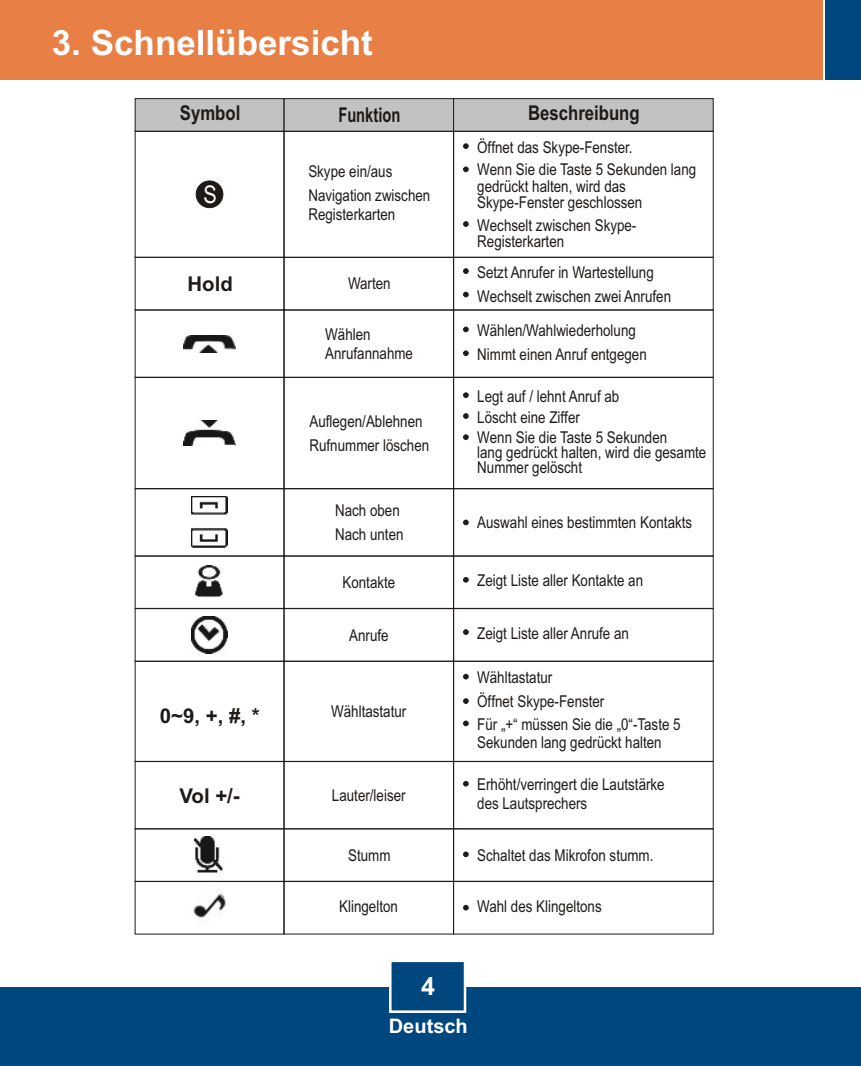
<style>
.page{position:relative;width:861px;height:1066px;background:#fff}
.page>*{position:absolute;margin:0;border:0;box-sizing:border-box;transform-origin:0 0}
.t1{font:700 35px "Arial";color:#fff}
.t2{font:700 25px "Arial";color:#fff}
.t3{font:24.5px "Arial Narrow";color:#fff}
.t4{font:700 20.5px "Arial";color:#1f1a17}
.t5{font:700 20.5px "Arial Narrow";color:#1f1a17}
.t6{font:700 20.5px "Arial Narrow";color:#1f1a17;scale:.88 1}
.t7{font:700 20px "Arial";color:#fff}
.t8{font:16.25px/24px "Arial Narrow";color:#1f1a17}
</style>
<div class="page">
<div style="left:0;top:987px;width:861px;height:79px;background:#004780"></div>
<div style="left:0;top:0;width:822px;height:80px;background:#e88045"></div>
<div style="left:825px;top:0;width:36px;height:80px;background:#004780"></div>
<svg style="left:389px;top:962px;width:78px;height:51px"></svg>
<div style="left:135px;top:257px;width:149px;height:53px;border:1px solid #1f1a17"></div>
<div style="left:135px;top:310px;width:149px;height:68px;border:1px solid #1f1a17"></div>
<div style="left:135px;top:377px;width:149px;height:112px;border:1px solid #1f1a17"></div>
<div style="left:135px;top:488px;width:149px;height:68px;border:1px solid #1f1a17"></div>
<div style="left:135px;top:556px;width:149px;height:53px;border:1px solid #1f1a17"></div>
<div style="left:135px;top:608px;width:149px;height:53px;border:1px solid #1f1a17"></div>
<div style="left:135px;top:661px;width:149px;height:101px;border:1px solid #1f1a17"></div>
<div style="left:135px;top:761px;width:149px;height:68px;border:1px solid #1f1a17"></div>
<div style="left:284px;top:131px;width:170px;height:127px;border:1px solid #1f1a17"></div>
<div style="left:284px;top:257px;width:170px;height:53px;border:1px solid #1f1a17"></div>
<div style="left:284px;top:310px;width:170px;height:68px;border:1px solid #1f1a17"></div>
<div style="left:284px;top:377px;width:170px;height:112px;border:1px solid #1f1a17"></div>
<div style="left:284px;top:488px;width:170px;height:68px;border:1px solid #1f1a17"></div>
<div style="left:284px;top:556px;width:170px;height:53px;border:1px solid #1f1a17"></div>
<div style="left:284px;top:608px;width:170px;height:53px;border:1px solid #1f1a17"></div>
<div style="left:284px;top:661px;width:170px;height:101px;border:1px solid #1f1a17"></div>
<div style="left:284px;top:761px;width:170px;height:68px;border:1px solid #1f1a17"></div>
<svg style="left:135px;top:98px;width:578px;height:34px;background:#b7b7b7"></svg>
<div style="left:453px;top:131px;width:260px;height:127px;border:1px solid #1f1a17"></div>
<div style="left:453px;top:257px;width:260px;height:53px;border:1px solid #1f1a17"></div>
<div style="left:453px;top:310px;width:260px;height:68px;border:1px solid #1f1a17"></div>
<div style="left:453px;top:377px;width:260px;height:112px;border:1px solid #1f1a17"></div>
<div style="left:453px;top:488px;width:260px;height:68px;border:1px solid #1f1a17"></div>
<div style="left:453px;top:556px;width:260px;height:53px;border:1px solid #1f1a17"></div>
<div style="left:453px;top:608px;width:260px;height:53px;border:1px solid #1f1a17"></div>
<div style="left:453px;top:661px;width:260px;height:101px;border:1px solid #1f1a17"></div>
<div style="left:453px;top:761px;width:260px;height:68px;border:1px solid #1f1a17"></div>
<div style="left:196px;top:181px;width:27px;height:27px;background:#1f1a17;border:1px solid #1f1a17;border-radius:50%"></div>
<img style="left:184px;top:420px;width:51px;height:26px">
<img style="left:184px;top:335px;width:51px;height:17px">
<img style="left:192px;top:497px;width:35px;height:51px">
<img style="left:195px;top:566px;width:28px;height:32px">
<img style="left:195px;top:836px;width:28px;height:37px">
<img style="left:191px;top:617px;width:37px;height:36px">
<svg style="left:463px;top:144px;width:5px;height:5px"></svg>
<svg style="left:463px;top:167px;width:5px;height:5px"></svg>
<svg style="left:463px;top:221px;width:5px;height:6px"></svg>
<svg style="left:463px;top:268px;width:5px;height:6px"></svg>
<svg style="left:463px;top:292px;width:5px;height:5px"></svg>
<svg style="left:463px;top:327px;width:5px;height:5px"></svg>
<svg style="left:463px;top:393px;width:5px;height:5px"></svg>
<svg style="left:463px;top:413px;width:5px;height:6px"></svg>
<svg style="left:463px;top:435px;width:5px;height:5px"></svg>
<svg style="left:463px;top:351px;width:5px;height:5px"></svg>
<svg style="left:463px;top:520px;width:5px;height:5px"></svg>
<svg style="left:463px;top:577px;width:5px;height:5px"></svg>
<svg style="left:463px;top:629px;width:5px;height:6px"></svg>
<svg style="left:463px;top:674px;width:5px;height:5px"></svg>
<svg style="left:463px;top:698px;width:5px;height:6px"></svg>
<svg style="left:463px;top:721px;width:5px;height:5px"></svg>
<svg style="left:463px;top:781px;width:5px;height:5px"></svg>
<svg style="left:463px;top:852px;width:5px;height:5px"></svg>
<div style="left:135px;top:881px;width:149px;height:53px;border:1px solid #1f1a17"></div>
<div style="left:284px;top:881px;width:170px;height:53px;border:1px solid #1f1a17"></div>
<div style="left:453px;top:881px;width:260px;height:53px;border:1px solid #1f1a17"></div>
<svg style="left:463px;top:905px;width:5px;height:5px"></svg>
<img style="left:193px;top:893px;width:33px;height:28px">
<h1 class="t1" style="left:52px;top:29px;width:322px">3. Schnellübersicht</h1>
<p class="t5" style="left:180px;top:106px;width:62px">Symbol</p>
<p class="t6" style="left:338px;top:107px;width:72px">Funktion</p>
<p class="t5" style="left:528px;top:105px;width:113px">Beschreibung</p>
<h3 class="t3" style="left:203px;top:185px;width:15px">S</h3>
<p class="t4" style="left:187px;top:276px;width:47px">Hold</p>
<p class="t4" style="left:160px;top:708px;width:101px">0~9, +, #, *</p>
<p class="t4" style="left:179px;top:788px;width:62px">Vol +/-</p>
<p class="t8" style="left:308px;top:161px;width:123px">Skype ein/aus<br>Navigation zwischen</p>
<p class="t8" style="left:308px;top:204px;width:88px">Registerkarten</p>
<p class="t8" style="left:348px;top:273px;width:44px">Warten</p>
<p class="t8" style="left:477px;top:137px;width:220px;line-height:22.2px">Öffnet das Skype-Fenster.<br>Wenn Sie die Taste 5 Sekunden lang</p>
<p class="t8" style="left:477px;top:179px;width:167px;line-height:16.8px">gedrückt halten, wird das<br>Skype-Fenster geschlossen</p>
<p class="t8" style="left:477px;top:218px;width:161px;line-height:16.8px">Wechselt zwischen Skype-<br>Registerkarten</p>
<p class="t8" style="left:477px;top:261px;width:195px">Setzt Anrufer in Wartestellung<br>Wechselt zwischen zwei Anrufen</p>
<p class="t8" style="left:325px;top:327px;width:89px;line-height:18.5px">Wählen<br>Anrufannahme</p>
<p class="t8" style="left:477px;top:320px;width:171px">Wählen/Wahlwiederholung<br>Nimmt einen Anruf entgegen</p>
<p class="t8" style="left:309px;top:411px;width:121px">Auflegen/Ablehnen<br>Rufnummer löschen</p>
<p class="t8" style="left:335px;top:500px;width:70px">Nach oben<br>Nach unten</p>
<p class="t8" style="left:477px;top:387px;width:191px;line-height:21px">Legt auf / lehnt Anruf ab<br>Löscht eine Ziffer<br>Wenn Sie die Taste 5 Sekunden</p>
<p class="t8" style="left:477px;top:447px;width:231px;line-height:14.8px">lang gedrückt halten, wird die gesamte<br>Nummer gelöscht</p>
<p class="t8" style="left:477px;top:512px;width:216px">Auswahl eines bestimmten Kontakts</p>
<p class="t8" style="left:342px;top:572px;width:54px">Kontakte</p>
<p class="t8" style="left:477px;top:570px;width:167px">Zeigt Liste aller Kontakte an</p>
<p class="t8" style="left:349px;top:625px;width:41px">Anrufe</p>
<p class="t8" style="left:477px;top:623px;width:153px">Zeigt Liste aller Anrufe an</p>
<p class="t8" style="left:331px;top:701px;width:77px">Wähltastatur</p>
<p class="t8" style="left:477px;top:667px;width:205px">Wähltastatur<br>Öffnet Skype-Fenster<br>Für „+“ müssen Sie die „0“-Taste 5</p>
<p class="t8" style="left:477px;top:732px;width:186px">Sekunden lang gedrückt halten</p>
<p class="t8" style="left:332px;top:785px;width:75px">Lauter/leiser</p>
<p class="t8" style="left:477px;top:777px;width:189px;line-height:18.5px">Erhöht/verringert die Lautstärke des Lautsprechers</p>
<p class="t8" style="left:348px;top:845px;width:44px">Stumm</p>
<p class="t8" style="left:477px;top:845px;width:178px">Schaltet das Mikrofon stumm.</p>
<p class="t8" style="left:339px;top:896px;width:60px">Klingelton</p>
<p class="t8" style="left:477px;top:896px;width:126px">Wahl des Klingeltons</p>
<h2 class="t2" style="left:421px;top:977px;width:15px">4</h2>
<p class="t7" style="left:389px;top:1018px;width:80px">Deutsch</p>
</div>
